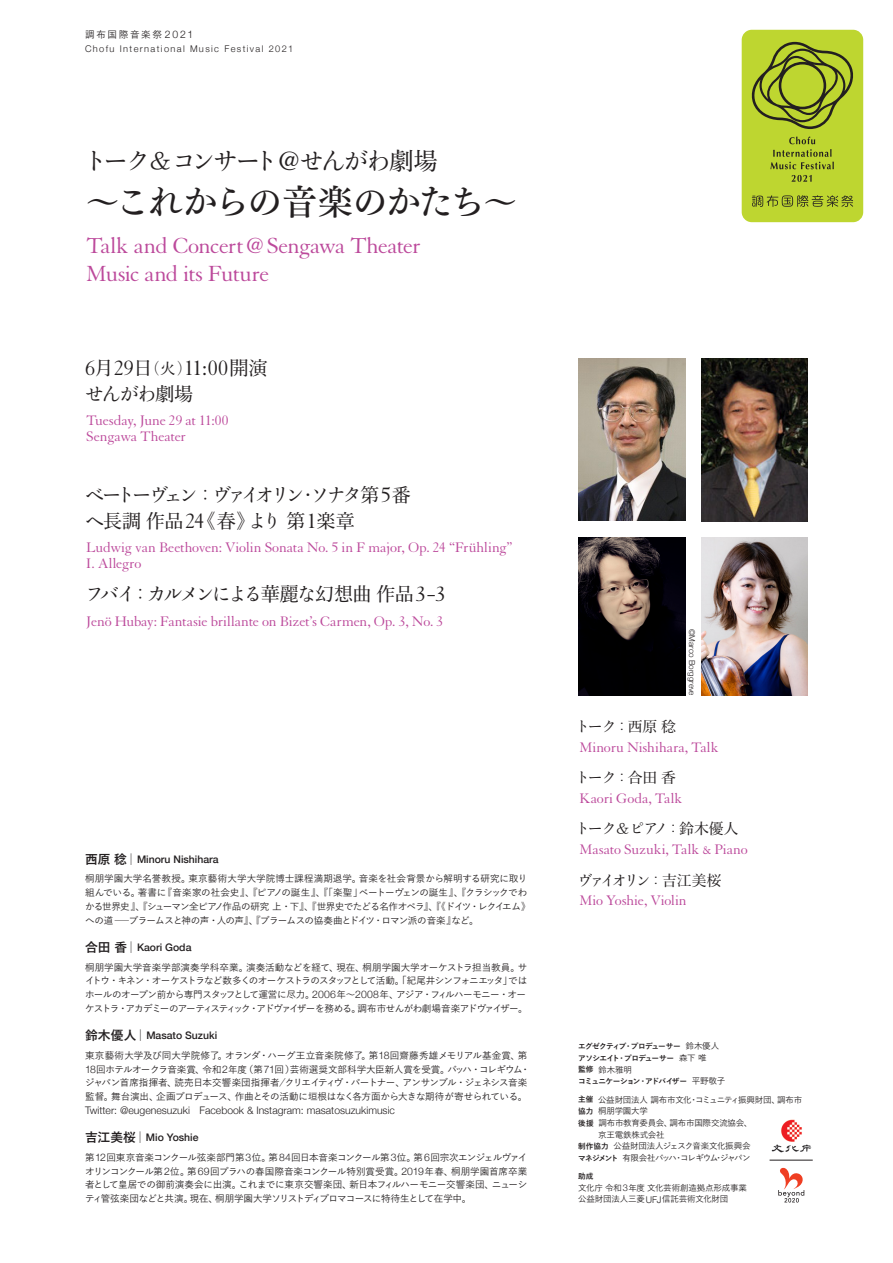
<style>
.page{position:relative;width:893px;height:1263px;background:#fff}
.page>*{position:absolute;margin:0;border:0;box-sizing:border-box;transform-origin:0 0}
.t1{font:35.85px "Tsuku Min Pr 5 D";letter-spacing:-.085em;color:#231f20}
.Ymin_Y_R_SP_曲目{font:500 24.45px "Yu Min 5 go Kana";letter-spacing:-.095em;color:#231f20}
.Ymin_Y_EN_曲目欧文_せんがわ{font:23.85px "Granjon LT Std";letter-spacing:-.03em;color:#bc499b}
.Ymin_Y_R_SP_曲目-2{font:22.65px "Granjon LT Std";color:#231f20}
.Ymin_Y_R_SP_曲目-3{font:500 19.2px "Yu Min 5 go Kana";letter-spacing:-.15em;color:#231f20}
.Ymin_Y_R_SP_曲目-4{font:500 19.2px "Yu Min 5 go Kana";letter-spacing:-.2em;color:#231f20}
.Ymin_Y_R_SP_曲目-5{font:500 19.2px "Yu Min";letter-spacing:-.005em;color:#231f20}
.Ymin_Y_R_SP_曲目-6{font:500 19.2px "Yu Min 5 go Kana";letter-spacing:-.17em;color:#231f20}
.Ymin_Y_EN_曲目欧文_せんがわ-2{font:15px "Granjon LT Std";letter-spacing:-.01em;color:#bc499b}
.Ymin_Y_R_SP_アーティスト名{font:500 14.85px "Yu Min 5 go Kana";letter-spacing:-.16em;color:#231f20}
.namae{font:500 10.5px "Helvetica Neue";color:#231f20}
.small{font:300 10.5px "Helvetica Neue";color:#231f20}
.small-2{font:500 9.6px/13.8px "Yu Go";letter-spacing:-.045em;color:#231f20}
.small-3{font:500 9.6px/13.8px "Yu Go";letter-spacing:-.065em;color:#231f20}
.Ymin_Y_R_SP_曲目-7{font:500 9.6px "Yu Go";letter-spacing:.175em;color:#231f20}
.Ymin_Y_R_SP_曲目-8{font:300 9.3px "Helvetica Neue";letter-spacing:.145em;color:#231f20}
.small-4{font:500 8.55px "Yu Go";letter-spacing:-.03em;color:#231f20}
.small-5{font:500 8.55px "Yu Go";letter-spacing:-.1em;color:#231f20}
.Ymin_Y_R_SP_アーティスト名-2{font:300 8.1px "Helvetica Neue";color:#231f20}
.small-6{font:700 7.65px "Yu Go";letter-spacing:-.085em;color:#231f20}
.small-7{font:700 7.65px "Yu Go";letter-spacing:-.13em;color:#231f20}
.s1{font-family:"Helvetica Neue";font-weight:300;font-size:10.5px}
.s2{font-family:"Ro H Min Sink Pro";font-weight:300}
.s3{font-family:"Granjon LT Std";font-weight:400;font-size:28.8px}
.s4{font-family:"Yu Min"}
.s5{font-family:"Antique Std ANR";font-size:35.1px}
.s6{font-size:35.1px}
.s7{font-family:"Yu Min";font-weight:500;font-size:19.2px}
.s8{font-family:"Antique Std ANL";font-size:15.3px}
.s9{font-family:"Yu Min";font-weight:500;font-size:15.3px}
.s10{font-family:"Antique Std ANL";font-weight:400}
.s11{font-family:"Granjon LT Std";font-weight:400;font-size:22.65px}
.s12{font-family:"Yu Min 5 go Kana"}
.s13{font-family:"Bembo Std";font-weight:400;font-size:22.65px}
.s14{font-family:"Yu Go";font-weight:700;font-size:12.75px}
.s15{font-weight:500;font-size:8.55px}
.s16{font-weight:700;font-size:7.65px}
.s17{font-family:"Helvetica Neue";font-weight:300;font-size:9.3px}
</style>
<div class="page">
<img style="left:578px;top:358px;width:107px;height:162px">
<img style="left:701px;top:358px;width:107px;height:163px">
<img style="left:578px;top:537px;width:107px;height:159px">
<img style="left:701px;top:537px;width:107px;height:159px">
<svg style="left:778px;top:1167px;width:26px;height:35px"></svg>
<hr style="left:770px;top:1160px;width:43px;height:1px;background:#231f20">
<img style="left:771px;top:1119px;width:41px;height:34px">
<div style="left:742px;top:30px;width:121px;height:192px;background:#bed630;border-radius:10px"></div>
<svg style="left:752px;top:195px;width:101px;height:12px"></svg>
<svg style="left:751px;top:42px;width:102px;height:87px"></svg>
<svg style="left:770px;top:137px;width:64px;height:32px"></svg>
<svg style="left:791px;top:175px;width:21px;height:7px"></svg>
<p class="Ymin_Y_R_SP_曲目-7" style="left:85px;top:26px;width:110px">調布国際音楽祭 <span class="s1">2021</span></p>
<p class="Ymin_Y_R_SP_曲目-8" style="left:85px;top:41px;width:210px">Chofu International Music Festival 2021</p>
<p class="Ymin_Y_R_SP_曲目" style="left:83px;top:143px;width:356px">トーク<span class="s2">＆</span>コンサート<span class="s3">@</span>せんがわ<span class="s4">劇場</span></p>
<p class="t1" style="left:85px;top:169px;width:434px"><span class="s5">～</span>これからの<span class="s6">音楽</span>のかたち<span class="s5">～</span></p>
<p class="Ymin_Y_EN_曲目欧文_せんがわ" style="left:86px;top:233px;width:336px">Talk and Concert @ Sengawa Theater</p>
<p class="Ymin_Y_EN_曲目欧文_せんがわ" style="left:86px;top:261px;width:184px">Music and its Future</p>
<p class="Ymin_Y_R_SP_曲目-2" style="left:85px;top:356px;width:184px">6<span class="s7">月</span>29<span class="s7">日</span><span class="s8">（</span><span class="s9">火</span><span class="s8">）</span>11:00<span class="s7">開演</span></p>
<p class="Ymin_Y_R_SP_曲目-6" style="left:85px;top:379px;width:110px">せんがわ<span class="s4">劇場</span></p>
<p class="Ymin_Y_EN_曲目欧文_せんがわ-2" style="left:86px;top:413px;width:144px">Tuesday, June 29 at 11:00</p>
<p class="Ymin_Y_EN_曲目欧文_せんがわ-2" style="left:86px;top:429px;width:101px">Sengawa Theater</p>
<p class="Ymin_Y_R_SP_曲目-4" style="left:85px;top:481px;width:328px">ベートーヴェン<span class="s10">：</span>ヴァイオリン<span class="s10">・</span>ソナタ<span class="s4">第</span><span class="s11">5</span><span class="s4">番</span></p>
<p class="Ymin_Y_R_SP_曲目-5" style="left:85px;top:503px;width:271px"><span class="s12">ヘ</span>長調作品<span class="s11">24</span><span class="s10">《</span>春<span class="s10">》</span><span class="s12">より</span>第<span class="s11">1</span>楽章</p>
<p class="Ymin_Y_EN_曲目欧文_せんがわ-2" style="left:86px;top:540px;width:428px">Ludwig van Beethoven: Violin Sonata No. 5 in F major, Op. 24 “Frühling”</p>
<p class="Ymin_Y_EN_曲目欧文_せんがわ-2" style="left:86px;top:556px;width:57px">I. Allegro</p>
<p class="Ymin_Y_R_SP_曲目-3" style="left:85px;top:580px;width:362px">フバイ<span class="s10">：</span>カルメンによる<span class="s4">華麗</span>な<span class="s4">幻想曲作品</span> <span class="s11">3</span><span class="s13">-</span><span class="s11">3</span></p>
<p class="Ymin_Y_EN_曲目欧文_せんがわ-2" style="left:86px;top:613px;width:358px">Jenö Hubay: Fantasie brillante on Bizet’s Carmen, Op. 3, No. 3</p>
<p class="namae" style="left:85px;top:850px;width:135px"><span class="s14">西原稔｜</span>Minoru Nishihara</p>
<p class="small-2" style="left:85px;top:871px;width:447px">桐朋学園大学名誉教授。東京藝術大学大学院博士課程満期退学。音楽を社会背景から解明する研究に取り組んでいる。著書に『音楽家の社会史』、『ピアノの誕生』、『「楽聖」ベートーヴェンの誕生』、『クラシックでわかる世界史』、『シューマン全ピアノ作品の研究上・下』、『世界史でたどる名作オペラ』、『《ドイツ・レクイエム》への道―ブラームスと神の声・人の声』、『ブラームスの協奏曲とドイツ・ロマン派の音楽』など。</p>
<p class="namae" style="left:85px;top:939px;width:108px"><span class="s14">合田香｜</span>Kaori Goda</p>
<p class="small-3" style="left:85px;top:959px;width:444px">桐朋学園大学音楽学部演奏学科卒業。演奏活動などを経て、現在、桐朋学園大学オーケストラ担当教員。サイトウ・キネン・オーケストラなど数多くのオーケストラのスタッフとして活動。「紀尾井シンフォニエッタ」ではホールのオープン前から専門スタッフとして運営に尽力。<span class="s1">2006</span>年～<span class="s1">2008</span>年、アジア・フィルハーモニー・オーケストラ・アカデミーのアーティスティック・アドヴァイザーを務める。調布市せんがわ劇場音楽アドヴァイザー。</p>
<p class="namae" style="left:85px;top:1027px;width:134px"><span class="s14">鈴木優人｜</span>Masato Suzuki</p>
<p class="small-2" style="left:85px;top:1047px;width:453px">東京藝術大学及び同大学院修了。オランダ・ハーグ王立音楽院修了。第<span class="s1">18</span>回齋藤秀雄メモリアル基金賞、第<span class="s1">18</span>回ホテルオークラ音楽賞、令和<span class="s1">2</span>年度（第<span class="s1">71</span>回）芸術選奨文部科学大臣新人賞を受賞。バッハ・コレギウム・ジャパン首席指揮者、読売日本交響楽団指揮者／クリエイティヴ・パートナー、アンサンブル・ジェネシス音楽監督。舞台演出、企画プロデュース、作曲とその活動に垣根はなく各方面から大きな期待が寄せられている。　</p>
<p class="small" style="left:85px;top:1102px;width:311px">Twitter: @eugenesuzuki Facebook &amp; Instagram: masatosuzukimusic</p>
<p class="namae" style="left:85px;top:1129px;width:115px"><span class="s14">吉江美桜｜</span>Mio Yoshie</p>
<p class="small-2" style="left:85px;top:1149px;width:444px;text-align:justify">第<span class="s1">12</span>回東京音楽コンクール弦楽部門第<span class="s1">3</span>位。第<span class="s1">84</span>回日本音楽コンクール第<span class="s1">3</span>位。第<span class="s1">6</span>回宗次エンジェルヴァイオリンコンクール第<span class="s1">2</span>位。第<span class="s1">69</span>回プラハの春国際音楽コンクール特別賞受賞。<span class="s1">2019</span>年春、桐朋学園首席卒業者として皇居での御前演奏会に出演。これまでに東京交響楽団、新日本フィルハーモニー交響楽団、ニューシティ管弦楽団などと共演。現在、桐朋学園大学ソリストディプロマコースに特待生として在学中。</p>
<p class="Ymin_Y_R_SP_アーティスト名-2" style="left:698px;top:629px;width:69px;rotate:90deg">© Marco Borggreve</p>
<p class="Ymin_Y_R_SP_アーティスト名" style="left:575px;top:716px;width:102px">トーク<span class="s10">：</span><span class="s4">西原稔</span></p>
<p class="Ymin_Y_EN_曲目欧文_せんがわ-2" style="left:580px;top:740px;width:141px">Minoru Nishihara, Talk</p>
<p class="Ymin_Y_R_SP_アーティスト名" style="left:575px;top:767px;width:102px">トーク<span class="s10">：</span><span class="s4">合田香</span></p>
<p class="Ymin_Y_EN_曲目欧文_せんがわ-2" style="left:580px;top:791px;width:105px">Kaori Goda, Talk</p>
<p class="Ymin_Y_R_SP_アーティスト名" style="left:575px;top:818px;width:165px">トーク<span class="s2">＆</span>ピアノ<span class="s10">：</span><span class="s4">鈴木優人</span></p>
<p class="Ymin_Y_EN_曲目欧文_せんがわ-2" style="left:580px;top:842px;width:170px">Masato Suzuki, Talk &amp; Piano</p>
<p class="Ymin_Y_R_SP_アーティスト名" style="left:578px;top:869px;width:145px">ヴァイオリン<span class="s10">：</span><span class="s4">吉江美桜</span></p>
<p class="Ymin_Y_EN_曲目欧文_せんがわ-2" style="left:580px;top:893px;width:109px">Mio Yoshie, Violin</p>
<p class="small-6" style="left:578px;top:1042px;width:142px">エグゼクティブ・プロデューサー <span class="s15">鈴木優人</span></p>
<p class="small-6" style="left:578px;top:1053px;width:130px">アソシエイト・プロデューサー <span class="s15">森下唯</span></p>
<p class="small-4" style="left:578px;top:1062px;width:55px"><span class="s16">監修</span> 鈴木雅明</p>
<p class="small-7" style="left:578px;top:1077px;width:148px">コミュニケーション・アドバイザー <span class="s15">平野敬子</span></p>
<p class="small-4" style="left:578px;top:1091px;width:226px"><span class="s16">主催</span> 公益財団法人調布市文化・コミュニティ振興財団、調布市</p>
<p class="small-4" style="left:578px;top:1103px;width:71px"><span class="s16">協力</span> 桐朋学園大学</p>
<p class="small-4" style="left:578px;top:1115px;width:175px"><span class="s16">後援</span> 調布市教育委員会、調布市国際交流協会、</p>
<p class="small-4" style="left:578px;top:1126px;width:88px">　　京王電鉄株式会社</p>
<p class="small-4" style="left:578px;top:1138px;width:174px"><span class="s16">制作協力</span> 公益財団法人ジェスク音楽文化振興会</p>
<p class="small-5" style="left:578px;top:1150px;width:174px"><span class="s16">マネジメント</span> 有限会社バッハ・コレギウム・ジャパン</p>
<p class="small-6" style="left:578px;top:1171px;width:17px">助成</p>
<p class="small-4" style="left:578px;top:1180px;width:170px">文化庁令和<span class="s17">3</span>年度文化芸術創造拠点形成事業</p>
<p class="small-4" style="left:578px;top:1191px;width:151px">公益財団法人三菱<span class="s17">UFJ</span>信託芸術文化財団</p>
</div>
